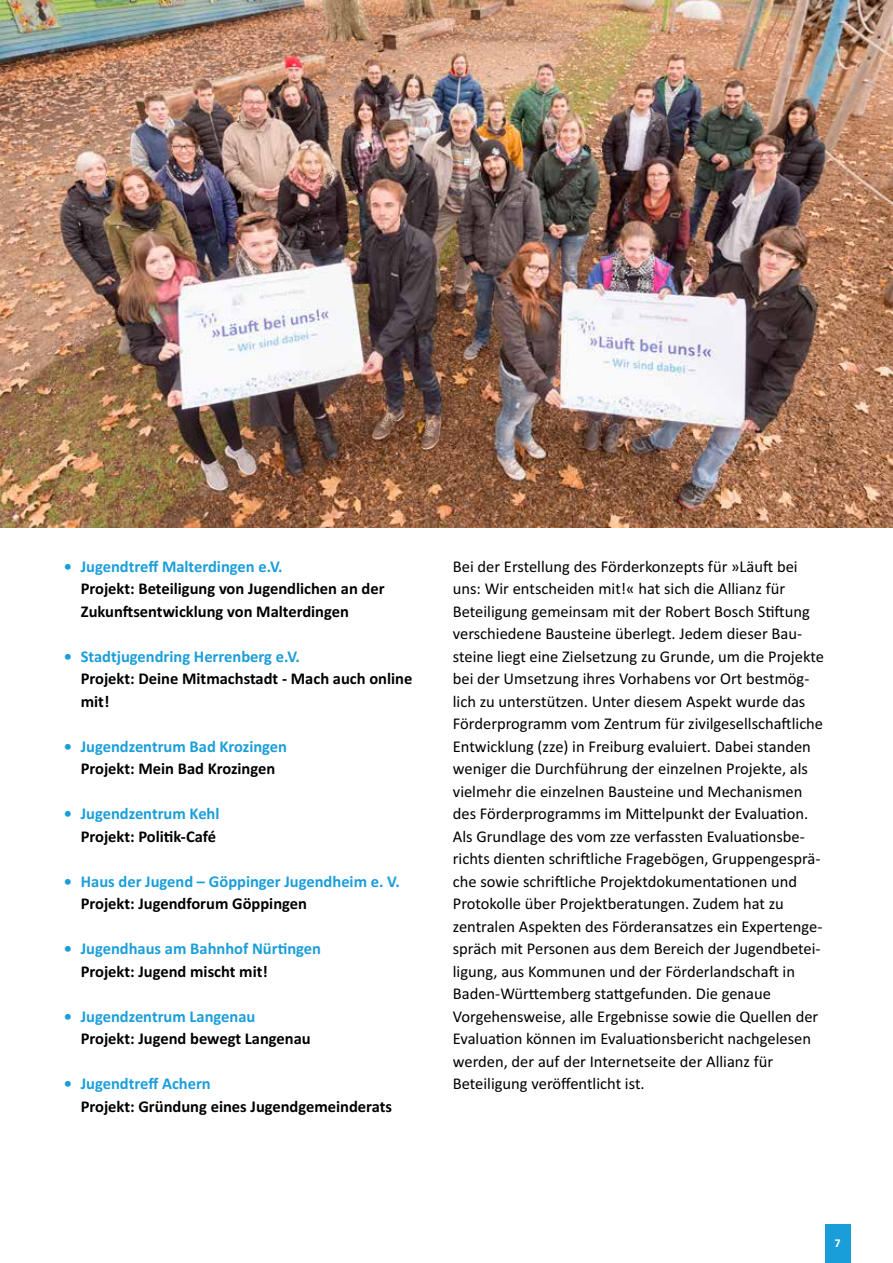
<style>
.page{position:relative;width:893px;height:1263px;background:#fff}
.page>*{position:absolute;margin:0;border:0;box-sizing:border-box;transform-origin:0 0}
.t1{font:16.5px/22.5px "Calibri";color:#000}
.t2{font:700 16.5px/22.5px "Calibri";color:#000}
.t3{font:700 16.5px "Calibri";color:#1a9eda}
.t4{font:700 12px "Calibri";color:#fff}
</style>
<div class="page">
<div style="left:825px;top:1224px;width:25px;height:39px;background:#1a9eda"></div>
<img style="left:0;top:0;width:893px;height:527px">
<p class="t3" style="left:64px;top:554px;width:220px">• Jugendtreff Malterdingen e.V.</p>
<p class="t2" style="left:81px;top:577px;width:305px">Projekt: Beteiligung von Jugendlichen an der<br>Zukunftsentwicklung von Malterdingen</p>
<p class="t3" style="left:64px;top:644px;width:238px">• Stadtjugendring Herrenberg e.V.</p>
<p class="t2" style="left:81px;top:667px;width:333px">Projekt: Deine Mitmachstadt - Mach auch online mit!</p>
<p class="t3" style="left:64px;top:734px;width:225px">• Jugendzentrum Bad Krozingen</p>
<p class="t2" style="left:81px;top:757px;width:196px">Projekt: Mein Bad Krozingen</p>
<p class="t3" style="left:64px;top:802px;width:157px">• Jugendzentrum Kehl</p>
<p class="t2" style="left:81px;top:824px;width:137px">Projekt: Politik-Café</p>
<p class="t3" style="left:64px;top:869px;width:338px">• Haus der Jugend – Göppinger Jugendheim e. V.</p>
<p class="t2" style="left:81px;top:892px;width:228px">Projekt: Jugendforum Göppingen</p>
<p class="t3" style="left:64px;top:937px;width:259px">• Jugendhaus am Bahnhof Nürtingen</p>
<p class="t2" style="left:81px;top:959px;width:189px">Projekt: Jugend mischt mit!</p>
<p class="t3" style="left:64px;top:1004px;width:193px">• Jugendzentrum Langenau</p>
<p class="t2" style="left:81px;top:1027px;width:231px">Projekt: Jugend bewegt Langenau</p>
<p class="t3" style="left:64px;top:1072px;width:148px">• Jugendtreff Achern</p>
<p class="t2" style="left:81px;top:1094px;width:313px">Projekt: Gründung eines Jugendgemeinderats</p>
<p class="t1" style="left:453px;top:554px;width:373px">Bei der Erstellung des Förderkonzepts für »Läuft bei uns: Wir entscheiden mit!« hat sich die Allianz für Beteiligung gemeinsam mit der Robert Bosch Stiftung verschiedene Bausteine überlegt. Jedem dieser Bau&shy;steine liegt eine Zielsetzung zu Grunde, um die Projekte bei der Umsetzung ihres Vorhabens vor Ort bestmög&shy;lich zu unterstützen. Unter diesem Aspekt wurde das Förderprogramm vom Zentrum für zivilgesellschaftliche Entwicklung (zze) in Freiburg evaluiert. Dabei standen weniger die Durchführung der einzelnen Projekte, als vielmehr die einzelnen Bausteine und Mechanismen des Förderprogramms im Mittelpunkt der Evaluation.<br>Als Grundlage des vom zze verfassten Evaluationsbe&shy;richts dienten schriftliche Fragebögen, Gruppengesprä&shy;che sowie schriftliche Projektdokumentationen und Protokolle über Projektberatungen. Zudem hat zu zentralen Aspekten des Förderansatzes ein Expertenge&shy;spräch mit Personen aus dem Bereich der Jugendbetei&shy;ligung, aus Kommunen und der Förderlandschaft in Baden-Württemberg stattgefunden. Die genaue Vorgehensweise, alle Ergebnisse sowie die Quellen der Evaluation können im Evaluationsbericht nachgelesen werden, der auf der Internetseite der Allianz für Beteiligung veröffentlicht ist.</p>
<p class="t4" style="left:835px;top:1234px;width:7px">7</p>
</div>
